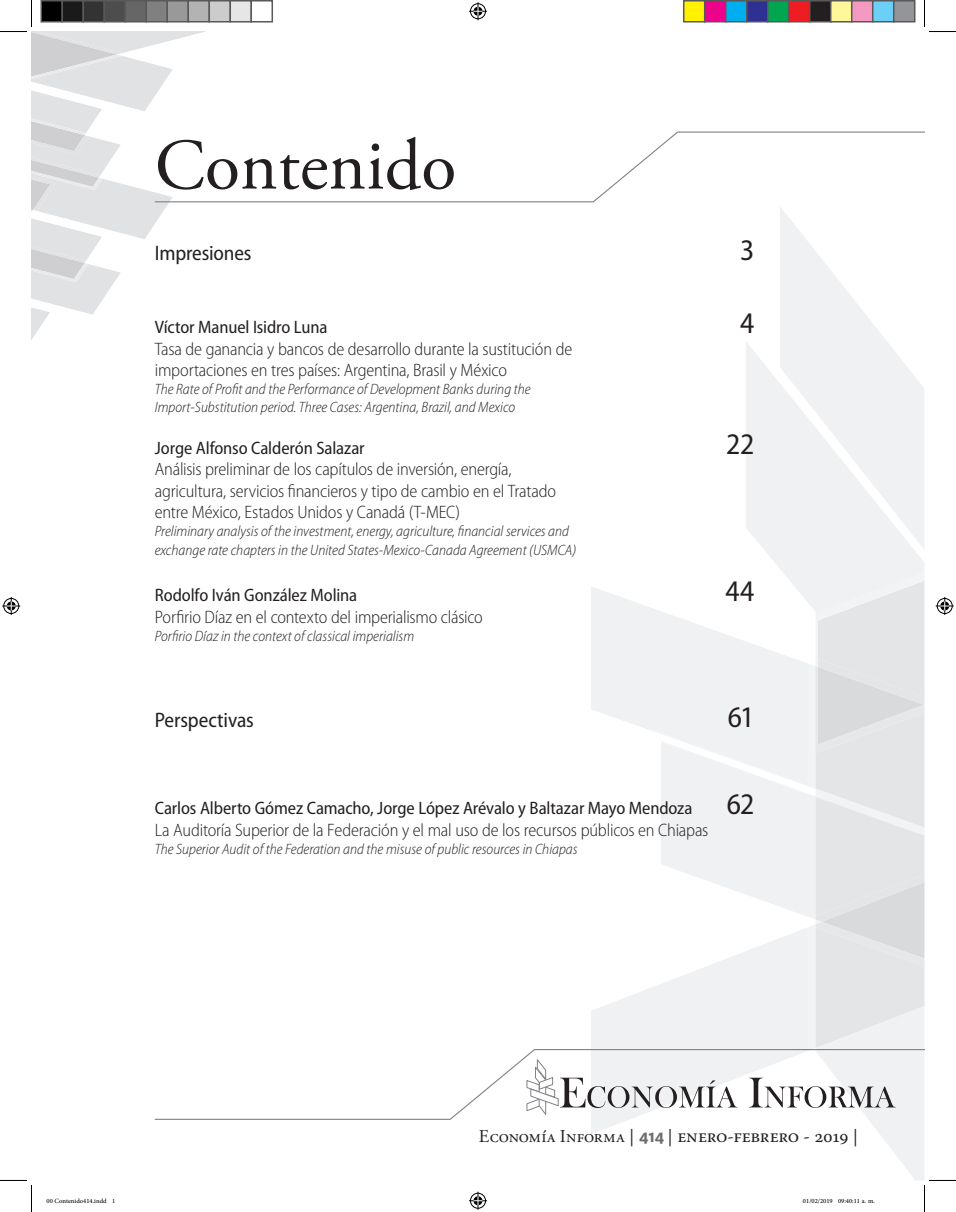
<style>
.page{position:relative;width:956px;height:1212px;background:#fff}
.page>*{position:absolute;margin:0;border:0;box-sizing:border-box;transform-origin:0 0}
.t1{font:72px "Adobe Garamond Pro";color:#231f20}
.Inicio_texto{font:semi-condensed 30px "Myriad Pro";color:#231f20}
.Inicio_texto-2{font:semi-condensed 21px "Myriad Pro";letter-spacing:-.01em;color:#231f20}
.Inicio_texto-3{font:300 semi-condensed 18px "Myriad Pro";letter-spacing:-.01em;color:#231f20}
.Inicio_texto-4{font:semi-condensed 18px "Myriad Pro";letter-spacing:-.005em;color:#231f20}
.Inicio_texto-5{font:18px "Warnock Pro";letter-spacing:-.01em;color:#231f20}
.Inicio_texto-6{font:italic 300 semi-condensed 15px "Myriad Pro";color:#231f20}
.t2{font:9px "Adobe Arabic";color:#000}
.s1{font-size:30px}
.s2{font-family:"Adobe Garamond Pro"}
.s3{font-family:"Karmina Sans";font-weight:700;color:#6c6d70}
</style>
<div class="page">
<svg style="left:780px;top:207px;width:89px;height:112px;fill:#f0f1f2"></svg>
<svg style="left:746px;top:319px;width:178px;height:253px;fill:#f0f1f2"></svg>
<svg style="left:772px;top:361px;width:152px;height:201px"></svg>
<svg style="left:216px;top:131px;width:708px;height:72px"></svg>
<svg style="left:154px;top:1056px;width:372px;height:64px"></svg>
<svg style="left:0;top:0;width:216px;height:340px"></svg>
<svg style="left:0;top:1179px;width:32px;height:32px"></svg>
<svg style="left:924px;top:0;width:32px;height:32px"></svg>
<svg style="left:469px;top:2px;width:18px;height:18px"></svg>
<svg style="left:469px;top:1191px;width:18px;height:18px"></svg>
<svg style="left:2px;top:597px;width:18px;height:18px"></svg>
<div style="left:41px;top:1px;width:21px;height:21px;background:#000"></div>
<div style="left:40px;top:0;width:23px;height:22px;border:2px solid #595959"></div>
<div style="left:62px;top:1px;width:21px;height:21px;background:#1a1a1a"></div>
<div style="left:62px;top:0;width:22px;height:22px;border:2px solid #595959"></div>
<div style="left:83px;top:1px;width:21px;height:21px;background:#333"></div>
<div style="left:82px;top:0;width:23px;height:22px;border:2px solid #595959"></div>
<div style="left:104px;top:1px;width:21px;height:21px;background:#4d4d4d"></div>
<div style="left:104px;top:0;width:22px;height:22px;border:2px solid #595959"></div>
<div style="left:125px;top:1px;width:21px;height:21px;background:#666"></div>
<div style="left:124px;top:0;width:23px;height:22px;border:2px solid #595959"></div>
<div style="left:146px;top:1px;width:21px;height:21px;background:#808080"></div>
<div style="left:146px;top:0;width:22px;height:22px;border:2px solid #595959"></div>
<div style="left:167px;top:1px;width:21px;height:21px;background:#999"></div>
<div style="left:166px;top:0;width:23px;height:22px;border:2px solid #595959"></div>
<div style="left:188px;top:1px;width:21px;height:21px;background:#b3b3b3"></div>
<div style="left:188px;top:0;width:22px;height:22px;border:2px solid #595959"></div>
<div style="left:209px;top:1px;width:21px;height:21px;background:#ccc"></div>
<div style="left:208px;top:0;width:23px;height:22px;border:2px solid #595959"></div>
<div style="left:230px;top:1px;width:21px;height:21px;background:#e6e6e6"></div>
<div style="left:230px;top:0;width:22px;height:22px;border:2px solid #595959"></div>
<div style="left:250px;top:0;width:23px;height:22px;border:2px solid #595959"></div>
<div style="left:684px;top:1px;width:21px;height:21px;background:#fff101"></div>
<div style="left:683px;top:0;width:22px;height:22px;border:2px solid #595959"></div>
<div style="left:705px;top:1px;width:21px;height:21px;background:#ed028c"></div>
<div style="left:704px;top:0;width:22px;height:22px;border:2px solid #595959"></div>
<div style="left:726px;top:1px;width:21px;height:21px;background:#00aeef"></div>
<div style="left:725px;top:0;width:22px;height:22px;border:2px solid #595959"></div>
<div style="left:747px;top:1px;width:21px;height:21px;background:#2e3092"></div>
<div style="left:746px;top:0;width:22px;height:22px;border:2px solid #595959"></div>
<div style="left:768px;top:1px;width:21px;height:21px;background:#00a54f"></div>
<div style="left:767px;top:0;width:22px;height:22px;border:2px solid #595959"></div>
<div style="left:789px;top:1px;width:21px;height:21px;background:#ee1d23"></div>
<div style="left:788px;top:0;width:22px;height:22px;border:2px solid #595959"></div>
<div style="left:810px;top:1px;width:21px;height:21px;background:#231f20"></div>
<div style="left:809px;top:0;width:22px;height:22px;border:2px solid #595959"></div>
<div style="left:831px;top:1px;width:21px;height:21px;background:#fff79a"></div>
<div style="left:830px;top:0;width:22px;height:22px;border:2px solid #595959"></div>
<div style="left:852px;top:1px;width:21px;height:21px;background:#f499c2"></div>
<div style="left:851px;top:0;width:22px;height:22px;border:2px solid #595959"></div>
<div style="left:873px;top:1px;width:21px;height:21px;background:#6bcff6"></div>
<div style="left:872px;top:0;width:22px;height:22px;border:2px solid #595959"></div>
<div style="left:894px;top:1px;width:21px;height:21px;background:#939598"></div>
<div style="left:893px;top:0;width:22px;height:22px;border:2px solid #595959"></div>
<svg style="left:526px;top:572px;width:430px;height:639px"></svg>
<p class="t1" style="left:155px;top:122px;width:303px">Contenido</p>
<p class="Inicio_texto-2" style="left:155px;top:240px;width:98px">Impresiones</p>
<p class="Inicio_texto" style="left:740px;top:231px;width:16px">3</p>
<p class="Inicio_texto-4" style="left:155px;top:316px;width:174px">Víctor Manuel Isidro Luna</p>
<p class="Inicio_texto" style="left:740px;top:304px;width:16px">4</p>
<p class="Inicio_texto-3" style="left:155px;top:338px;width:419px">Tasa de ganancia y bancos de desarrollo durante la sustitución de</p>
<p class="Inicio_texto-3" style="left:155px;top:359px;width:354px">importaciones en tres países: Argentina, Brasil y México</p>
<p class="Inicio_texto-6" style="left:155px;top:380px;width:377px">The Rate of Profit and the Performance of Development Banks during the</p>
<p class="Inicio_texto-6" style="left:155px;top:398px;width:362px">Import-Substitution period. Three Cases: Argentina, Brazil, and Mexico</p>
<p class="Inicio_texto-4" style="left:155px;top:436px;width:211px">Jorge Alfonso Calderón Salazar</p>
<p class="Inicio_texto" style="left:726px;top:425px;width:30px">22</p>
<p class="Inicio_texto-3" style="left:155px;top:458px;width:358px">Análisis preliminar de los capítulos de inversión, energía,</p>
<p class="Inicio_texto-3" style="left:155px;top:480px;width:403px">agricultura, servicios financieros y tipo de cambio en el Tratado</p>
<p class="Inicio_texto-3" style="left:155px;top:501px;width:307px">entre México, Estados Unidos y Canadá (T-MEC)</p>
<p class="Inicio_texto-6" style="left:155px;top:522px;width:416px">Preliminary analysis of the investment, energy, agriculture, financial services and</p>
<p class="Inicio_texto-6" style="left:155px;top:540px;width:423px">exchange rate chapters in the United States-Mexico-Canada Agreement (USMCA)</p>
<p class="Inicio_texto-4" style="left:155px;top:584px;width:204px">Rodolfo Iván González Molina</p>
<p class="Inicio_texto" style="left:725px;top:572px;width:30px">44</p>
<p class="Inicio_texto-3" style="left:155px;top:606px;width:330px">Porfirio Díaz en el contexto del imperialismo clásico</p>
<p class="Inicio_texto-6" style="left:155px;top:627px;width:261px">Porfirio Díaz in the context of classical imperialism</p>
<p class="Inicio_texto-2" style="left:155px;top:707px;width:101px">Perspectivas</p>
<p class="Inicio_texto" style="left:728px;top:698px;width:28px">61</p>
<p class="Inicio_texto-4" style="left:155px;top:796px;width:601px">Carlos Alberto Gómez Camacho, Jorge López Arévalo y Baltazar Mayo Mendoza <span class="s1">62</span></p>
<p class="Inicio_texto-3" style="left:155px;top:818px;width:555px">La Auditoría Superior de la Federación y el mal uso de los recursos públicos en Chiapas</p>
<p class="Inicio_texto-6" style="left:155px;top:839px;width:424px">The Superior Audit of the Federation and the misuse of public resources in Chiapas</p>
<p class="Inicio_texto-5" style="left:479px;top:1124px;width:381px"><span class="s2">Economía Informa</span> | <span class="s3">414</span> | enero-febrero - 2019 |</p>
<p class="t2" style="left:46px;top:1194px;width:70px">00 Contenido414.indd 1</p>
<p class="t2" style="left:803px;top:1194px;width:73px">01/02/2019 09:40:11 a. m.</p>
</div>
